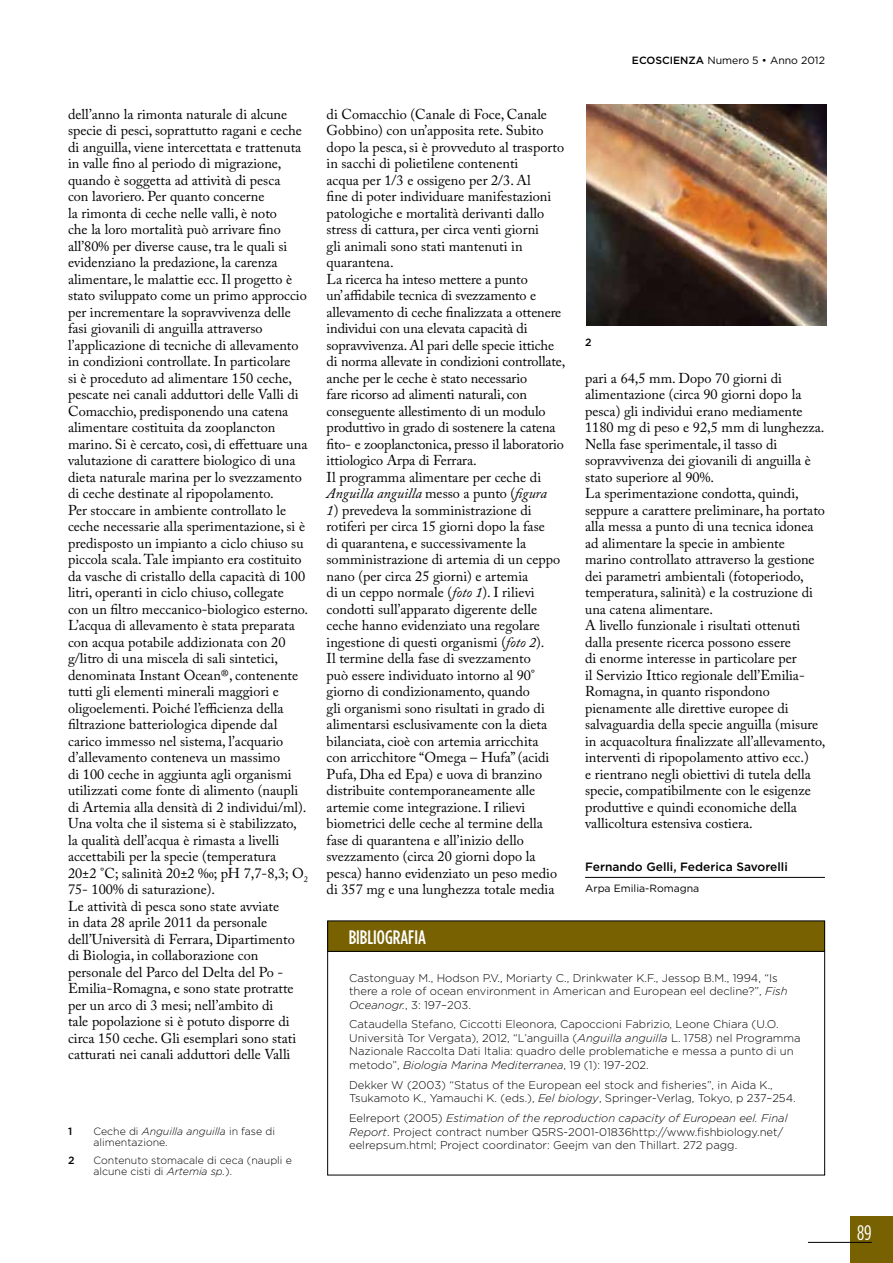
<style>
.page{position:relative;width:893px;height:1263px;background:#fff}
.page>*{position:absolute;margin:0;border:0;box-sizing:border-box;transform-origin:0 0}
.t1{font:21px "Gotham Condensed";color:#fff}
.t2{font:500 condensed 19.5px "Gotham HTF";color:#fff}
.t3{font:14.25px/16.5px "Adobe Caslon Pro";color:#000}
.t4{font:500 12px "Gotham HTF";color:#000}
.t5{font:300 11.25px/13.5px "Gotham";color:#000}
.t6{font:italic 300 11.25px "Gotham HTF";color:#000}
.t7{font:300 10.5px/11.2px "Gotham HTF";color:#000}
.t8{font:10.5px "Gotham";color:#000}
.t9{font:500 10.5px "Gotham HTF";color:#000}
.s1{font-weight:500}
.s2{font-style:italic}
.s3{font-family:"Gotham HTF";font-style:italic}
.s4{font-family:"Gotham";font-style:normal}
</style>
<div class="page">
<div style="left:850px;top:1216px;width:43px;height:47px;background:#776100"></div>
<hr style="left:808px;top:1242px;width:64px;height:1px;background:#000">
<hr style="left:585px;top:877px;width:240px;height:1px;background:#000">
<img style="left:587px;top:104px;width:240px;height:222px">
<div style="left:327px;top:921px;width:498px;height:30px;background:#776100"></div>
<div style="left:327px;top:921px;width:498px;height:254px;border:1px solid #000"></div>
<hr style="left:327px;top:951px;width:498px;height:1px;background:#000">
<p class="t8" style="left:632px;top:55px;width:195px"><span class="s1">ECOSCIENZA</span> Numero 5 • Anno 2012</p>
<p class="t3" style="left:68px;top:105px;width:242px">dell’anno la rimonta naturale di alcune specie di pesci, soprattutto ragani e ceche di anguilla, viene intercettata e trattenuta in valle fino al periodo di migrazione, quando è soggetta ad attività di pesca<br>con lavoriero. Per quanto concerne<br>la rimonta di ceche nelle valli, è noto<br>che la loro mortalità può arrivare fino all’80% per diverse cause, tra le quali si evidenziano la predazione, la carenza alimentare, le malattie ecc. Il progetto è stato sviluppato come un primo approccio per incrementare la sopravvivenza delle fasi giovanili di anguilla attraverso l’applicazione di tecniche di allevamento in condizioni controllate. In particolare<br>si è proceduto ad alimentare 150 ceche, pescate nei canali adduttori delle Valli di Comacchio, predisponendo una catena alimentare costituita da zooplancton marino. Si è cercato, così, di effettuare una valutazione di carattere biologico di una dieta naturale marina per lo svezzamento di ceche destinate al ripopolamento.<br>Per stoccare in ambiente controllato le ceche necessarie alla sperimentazione, si è predisposto un impianto a ciclo chiuso su piccola scala. Tale impianto era costituito da vasche di cristallo della capacità di 100 litri, operanti in ciclo chiuso, collegate<br>con un filtro meccanico-biologico esterno.<br>L’acqua di allevamento è stata preparata con acqua potabile addizionata con 20 g/litro di una miscela di sali sintetici, denominata Instant Ocean®, contenente tutti gli elementi minerali maggiori e oligoelementi. Poiché l’efficienza della filtrazione batteriologica dipende dal carico immesso nel sistema, l’acquario d’allevamento conteneva un massimo<br>di 100 ceche in aggiunta agli organismi utilizzati come fonte di alimento (naupli di Artemia alla densità di 2 individui/ml).<br>Una volta che il sistema si è stabilizzato, la qualità dell’acqua è rimasta a livelli accettabili per la specie (temperatura<br>20±2 °C; salinità 20±2 ‰; pH 7,7-8,3; O<sub>2<br></sub>75- 100% di saturazione).<br>Le attività di pesca sono state avviate<br>in data 28 aprile 2011 da personale dell’Università di Ferrara, Dipartimento di Biologia, in collaborazione con personale del Parco del Delta del Po - Emilia-Romagna, e sono state protratte per un arco di 3 mesi; nell’ambito di<br>tale popolazione si è potuto disporre di circa 150 ceche. Gli esemplari sono stati catturati nei canali adduttori delle Valli</p>
<p class="t3" style="left:327px;top:105px;width:240px">di Comacchio (Canale di Foce, Canale Gobbino) con un’apposita rete. Subito dopo la pesca, si è provveduto al trasporto in sacchi di polietilene contenenti<br>acqua per 1/3 e ossigeno per 2/3. Al<br>fine di poter individuare manifestazioni patologiche e mortalità derivanti dallo stress di cattura, per circa venti giorni<br>gli animali sono stati mantenuti in quarantena.<br>La ricerca ha inteso mettere a punto un’affidabile tecnica di svezzamento e allevamento di ceche finalizzata a ottenere individui con una elevata capacità di sopravvivenza. Al pari delle specie ittiche di norma allevate in condizioni controllate, anche per le ceche è stato necessario<br>fare ricorso ad alimenti naturali, con conseguente allestimento di un modulo produttivo in grado di sostenere la catena fito- e zooplanctonica, presso il laboratorio ittiologico Arpa di Ferrara.<br>Il programma alimentare per ceche di <span class="s2">Anguilla anguilla</span> messo a punto (<span class="s2">figura</span></p>
<p class="t9" style="left:585px;top:336px;width:8px">2</p>
<p class="t3" style="left:585px;top:369px;width:242px">pari a 64,5 mm. Dopo 70 giorni di alimentazione (circa 90 giorni dopo la pesca) gli individui erano mediamente 1180 mg di peso e 92,5 mm di lunghezza.<br>Nella fase sperimentale, il tasso di sopravvivenza dei giovanili di anguilla è stato superiore al 90%.<br>La sperimentazione condotta, quindi, seppure a carattere preliminare, ha portato alla messa a punto di una tecnica idonea ad alimentare la specie in ambiente marino controllato attraverso la gestione dei parametri ambientali (fotoperiodo, temperatura, salinità) e la costruzione di una catena alimentare.<br>A livello funzionale i risultati ottenuti dalla presente ricerca possono essere<br>di enorme interesse in particolare per<br>il Servizio Ittico regionale dell’Emilia-Romagna, in quanto rispondono pienamente alle direttive europee di salvaguardia della specie anguilla (misure in acquacoltura finalizzate all’allevamento, interventi di ripopolamento attivo ecc.)<br>e rientrano negli obiettivi di tutela della specie, compatibilmente con le esigenze produttive e quindi economiche della vallicoltura estensiva costiera.</p>
<p class="t4" style="left:585px;top:860px;width:204px">Fernando Gelli, Federica Savorelli</p>
<p class="t8" style="left:585px;top:883px;width:116px">Arpa Emilia-Romagna</p>
<p class="t3" style="left:327px;top:501px;width:235px"><span class="s2">1</span>) prevedeva la somministrazione di rotiferi per circa 15 giorni dopo la fase<br>di quarantena, e successivamente la somministrazione di artemia di un ceppo nano (per circa 25 giorni) e artemia<br>di un ceppo normale (<span class="s2">foto 1</span>). I rilievi condotti sull’apparato digerente delle ceche hanno evidenziato una regolare ingestione di questi organismi (<span class="s2">foto 2</span>).<br>Il termine della fase di svezzamento<br>può essere individuato intorno al 90° giorno di condizionamento, quando<br>gli organismi sono risultati in grado di alimentarsi esclusivamente con la dieta bilanciata, cioè con artemia arricchita con arricchitore “Omega – Hufa” (acidi Pufa, Dha ed Epa) e uova di branzino distribuite contemporaneamente alle artemie come integrazione. I rilievi biometrici delle ceche al termine della fase di quarantena e all’inizio dello svezzamento (circa 20 giorni dopo la pesca) hanno evidenziato un peso medio di 357 mg e una lunghezza totale media</p>
<h2 class="t2" style="left:349px;top:926px;width:79px">BIBLIOGRAFIA</h2>
<p class="t5" style="left:349px;top:971px;width:440px">Castonguay M ., Hodson P.V., Moriarty C., D rinkwater K.F., Jessop B.M ., 1994, “Is there a role of ocean environment in American and European eel decline?”, <span class="s3">Fish<br>Oceanogr.</span>, 3: 197–203.</p>
<p class="t5" style="left:349px;top:1017px;width:453px">Cataudella Stefano, Ciccotti Eleonora, Capoccioni Fabrizio, Leone Chiara (U.O.<br>Università Tor Vergata), 2012, “L’anguilla (<span class="s3">Anguilla anguilla</span> L. 1758) nel Programma<br>Nazionale Raccolta Dati Italia: quadro delle problematiche e messa a punto di un</p>
<p class="t6" style="left:349px;top:1059px;width:301px"><span class="s4">metodo”,</span> Biologia Marina Mediterranea<span class="s4">, 19 (1): 197-202.</span></p>
<p class="t5" style="left:349px;top:1078px;width:448px">Dekker W (2003) “Status of the European eel stock and fisheries”, in Aida K.,<br>Tsukamoto K., Yamauchi K. (eds.), <span class="s3">Eel biology</span>, Springer-Verlag, Tokyo, p 237–254.</p>
<p class="t6" style="left:349px;top:1112px;width:440px"><span class="s4">Eelreport (2005)</span> Estimation of the reproduction capacity of European eel. Final</p>
<p class="t5" style="left:349px;top:1125px;width:436px"><span class="s3">Report</span>. Project contract number Q5RS-2001-01836http://www.fishbiology.net/ eelrepsum.html; Project coordinator: Geejm van den Thillart. 272 pagg.</p>
<p class="t9" style="left:68px;top:1125px;width:6px">1</p>
<p class="t7" style="left:94px;top:1126px;width:183px">Ceche di <span class="s2">Anguilla anguilla</span> in fase di alimentazione.</p>
<p class="t9" style="left:68px;top:1154px;width:8px">2</p>
<p class="t7" style="left:94px;top:1154px;width:200px">Contenuto stomacale di ceca (naupli e alcune cisti di <span class="s2">Artemia sp.</span>).</p>
<h1 class="t1" style="left:857px;top:1221px;width:16px">89</h1>
</div>
